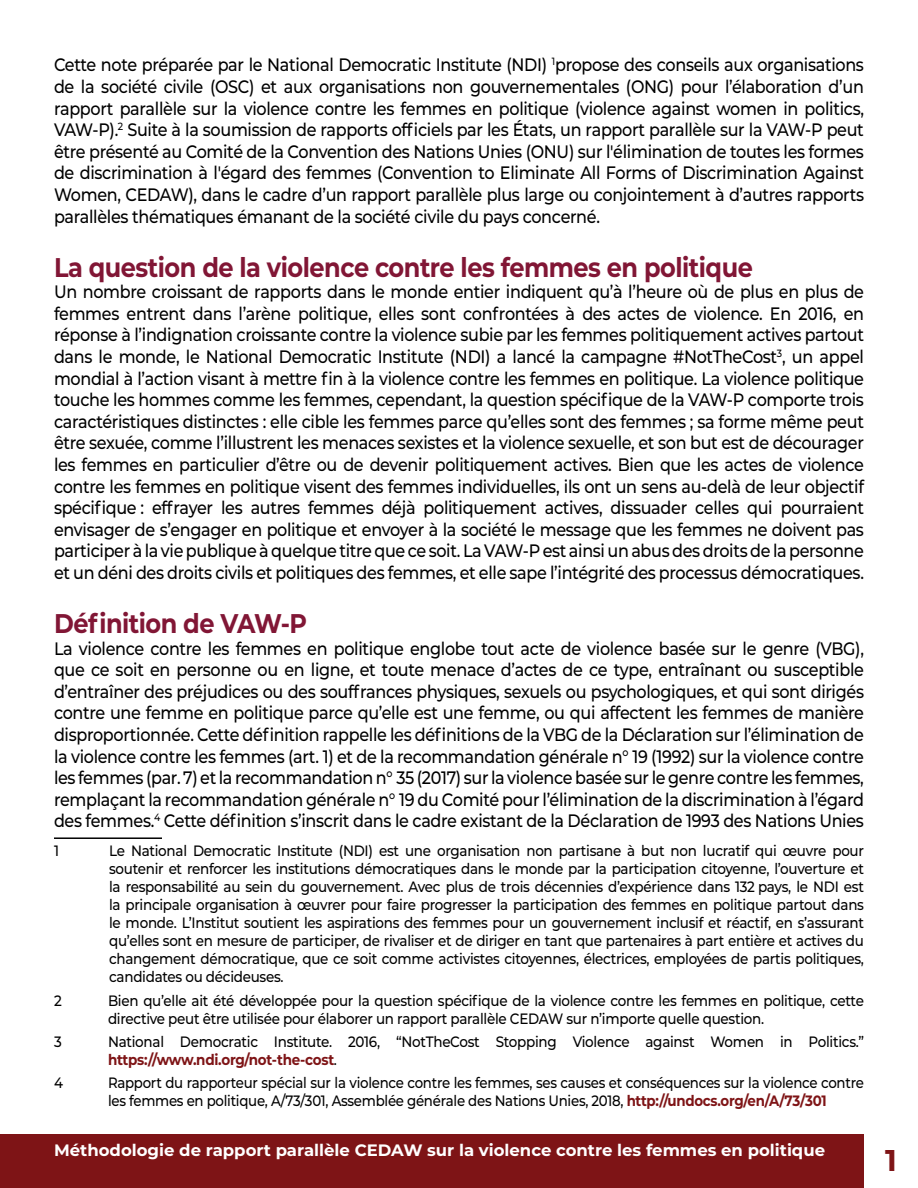
<style>
.page{position:relative;width:918px;height:1188px;background:#fff}
.page>*{position:absolute;margin:0;border:0;box-sizing:border-box;transform-origin:0 0}
.t1{font:700 30px "Montserrat";color:#7e1416}
.Heading{font:700 27px "Montserrat";letter-spacing:-.02em;color:#811635;scale:.89 1}
.Body_Text{font:500 18px/21.6px "Montserrat";letter-spacing:-.02em;color:#000;text-align:justify;scale:.89 1}
.t2{font:700 16.5px "Montserrat";color:#fff}
.Footnote_Text{font:500 15px/18px "Montserrat";letter-spacing:-.02em;color:#000;scale:.9 1}
.Footnote_Text-2{font:500 15px/18px "Montserrat";letter-spacing:-.02em;color:#000;scale:.89 1}
.s1{font-weight:700;color:#7e1416}
</style>
<div class="page">
<div style="left:0;top:1134px;width:864px;height:54px;background:#7e1416"></div>
<hr style="left:54px;top:837px;width:108px;height:2px;background:#000">
<p class="Body_Text" style="left:54px;top:54px;width:912px">Cette note préparée par le National Democratic Institute (NDI) <sup>1</sup>propose des conseils aux organisations de la société civile (OSC) et aux organisations non gouvernementales (ONG) pour l’élaboration d’un rapport parallèle sur la violence contre les femmes en politique (violence against women in politics, VAW-P).<sup>2</sup> Suite à la soumission de rapports officiels par les États, un rapport parallèle sur la VAW-P peut être présenté au Comité de la Convention des Nations Unies (ONU) sur l'élimination de toutes les formes de discrimination à l'égard des femmes (Convention to Eliminate All Forms of Discrimination Against Women, CEDAW), dans le cadre d’un rapport parallèle plus large ou conjointement à d’autres rapports parallèles thématiques émanant de la société civile du pays concerné.</p>
<p class="Heading" style="left:54px;top:248px;width:787px">La question de la violence contre les femmes en politique</p>
<p class="Body_Text" style="left:54px;top:280px;width:912px">Un nombre croissant de rapports dans le monde entier indiquent qu’à l’heure où de plus en plus de femmes entrent dans l’arène politique, elles sont confrontées à des actes de violence. En 2016, en réponse à l’indignation croissante contre la violence subie par les femmes politiquement actives partout dans le monde, le National Democratic Institute (NDI) a lancé la campagne #NotTheCost<sup>3</sup>, un appel mondial à l’action visant à mettre fin à la violence contre les femmes en politique. La violence politique touche les hommes comme les femmes, cependant, la question spécifique de la VAW-P comporte trois caractéristiques distinctes : elle cible les femmes parce qu’elles sont des femmes ; sa forme même peut être sexuée, comme l’illustrent les menaces sexistes et la violence sexuelle, et son but est de décourager les femmes en particulier d’être ou de devenir politiquement actives. Bien que les actes de violence contre les femmes en politique visent des femmes individuelles, ils ont un sens au-delà de leur objectif spécifique : effrayer les autres femmes déjà politiquement actives, dissuader celles qui pourraient envisager de s’engager en politique et envoyer à la société le message que les femmes ne doivent pas participer à la vie publique à quelque titre que ce soit. La VAW-P est ainsi un abus des droits de la personne et un déni des droits civils et politiques des femmes, et elle sape l’intégrité des processus démocratiques.</p>
<p class="Heading" style="left:54px;top:604px;width:286px">Définition de VAW-P</p>
<p class="Body_Text" style="left:54px;top:637px;width:912px">La violence contre les femmes en politique englobe tout acte de violence basée sur le genre (VBG), que ce soit en personne ou en ligne, et toute menace d’actes de ce type, entraînant ou susceptible d’entraîner des préjudices ou des souffrances physiques, sexuels ou psychologiques, et qui sont dirigés contre une femme en politique parce qu’elle est une femme, ou qui affectent les femmes de manière disproportionnée. Cette définition rappelle les définitions de la VBG de la Déclaration sur l’élimination de la violence contre les femmes (art. 1) et de la recommandation générale n° 19 (1992) sur la violence contre les femmes (par. 7) et la recommandation n° 35 (2017) sur la violence basée sur le genre contre les femmes, remplaçant la recommandation générale n° 19 du Comité pour l’élimination de la discrimination à l’égard des femmes.<sup>4</sup> Cette définition s’inscrit dans le cadre existant de la Déclaration de 1993 des Nations Unies</p>
<p class="Footnote_Text" style="left:54px;top:841px;width:7px">1</p>
<p class="Footnote_Text" style="left:109px;top:841px;width:840px;text-align:justify">Le National Democratic Institute (NDI) est une organisation non partisane à but non lucratif qui œuvre pour soutenir et renforcer les institutions démocratiques dans le monde par la participation citoyenne, l’ouverture et la responsabilité au sein du gouvernement. Avec plus de trois décennies d’expérience dans 132 pays, le NDI est la principale organisation à œuvrer pour faire progresser la participation des femmes en politique partout dans le monde. L’Institut soutient les aspirations des femmes pour un gouvernement inclusif et réactif, en s’assurant qu’elles sont en mesure de participer, de rivaliser et de diriger en tant que partenaires à part entière et actives du changement démocratique, que ce soit comme activistes citoyennes, électrices, employées de partis politiques, candidates ou décideuses.</p>
<p class="Footnote_Text" style="left:54px;top:991px;width:10px">2</p>
<p class="Footnote_Text" style="left:108px;top:991px;width:841px">Bien qu’elle ait été développée pour la question spécifique de la violence contre les femmes en politique, cette directive peut être utilisée pour élaborer un rapport parallèle CEDAW sur n’importe quelle question.</p>
<p class="Footnote_Text" style="left:54px;top:1032px;width:10px">3</p>
<p class="Footnote_Text" style="left:108px;top:1032px;width:842px">National Democratic Institute. 2016, “NotTheCost Stopping Violence against Women in Politics.” <span class="s1">https://www.ndi.org/not-the-cost</span>.</p>
<p class="Footnote_Text-2" style="left:54px;top:1073px;width:12px">4</p>
<p class="Footnote_Text-2" style="left:108px;top:1073px;width:851px">Rapport du rapporteur spécial sur la violence contre les femmes, ses causes et conséquences sur la violence contre les femmes en politique, A/73/301, Assemblée générale des Nations Unies, 2018, <span class="s1">http://undocs.org/en/A/73/301</span></p>
<p class="t2" style="left:54px;top:1138px;width:773px">Méthodologie de rapport parallèle CEDAW sur la violence contre les femmes en politique</p>
<h1 class="t1" style="left:885px;top:1139px;width:13px">1</h1>
</div>
